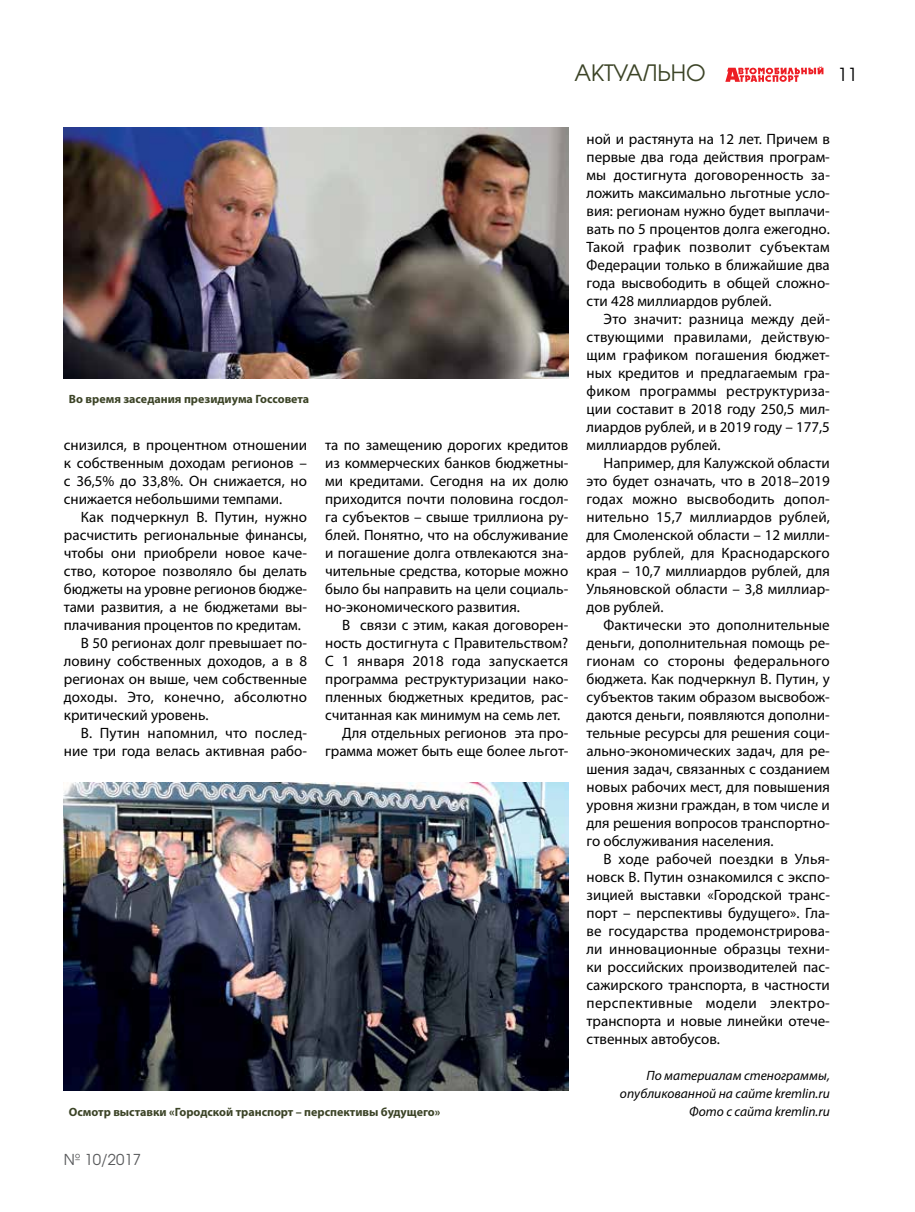
<style>
.page{position:relative;width:915px;height:1212px;background:#fff}
.page>*{position:absolute;margin:0;border:0;box-sizing:border-box;transform-origin:0 0}
.t1{font:22.5px "AG Avalanche C";color:#3c4427}
.t2{font:18px "AG Avalanche C";color:#000}
.t3{font:15px/18px "Myriad Pro";color:#000;text-align:justify}
.t4{font:15px "AG Avalanche C";color:#58595b}
.t5{font:italic 13.5px/18px "Myriad Pro";color:#000;text-align:right}
.t6{font:700 12px "Myriad Pro";color:#3c4427}
</style>
<div class="page">
<svg style="left:725px;top:66px;width:98px;height:16px"></svg>
<img style="left:64px;top:128px;width:504px;height:250px">
<img style="left:64px;top:782px;width:504px;height:309px">
<h1 class="t1" style="left:574px;top:59px;width:133px">АКТУАЛЬНО</h1>
<p class="t2" style="left:837px;top:63px;width:21px">11</p>
<p class="t6" style="left:69px;top:391px;width:242px">Во время заседания президиума Госсовета</p>
<p class="t3" style="left:64px;top:436px;width:245px">снизился, в процентном отношении к собственным доходам регионов – с 36,5% до 33,8%. Он снижается, но снижается небольшими темпами.</p>
<p class="t3" style="left:81px;top:508px;width:227px">Как подчеркнул В. Путин, нужно</p>
<p class="t3" style="left:64px;top:526px;width:245px">расчистить региональные финансы,</p>
<p class="t3" style="left:64px;top:544px;width:245px">чтобы они приобрели новое каче-</p>
<p class="t3" style="left:64px;top:562px;width:245px">ство, которое позволяло бы делать</p>
<p class="t3" style="left:64px;top:580px;width:245px">бюджеты на уровне регионов бюдже-</p>
<p class="t3" style="left:64px;top:598px;width:244px">тами развития, а не бюджетами вы-</p>
<p class="t3" style="left:64px;top:616px;width:238px">плачивания процентов по кредитам.</p>
<p class="t3" style="left:81px;top:634px;width:228px">В 50 регионах долг превышает по-</p>
<p class="t3" style="left:64px;top:652px;width:245px">ловину собственных доходов, а в 8</p>
<p class="t3" style="left:64px;top:670px;width:245px">регионах он выше, чем собственные</p>
<p class="t3" style="left:64px;top:688px;width:244px">доходы. Это, конечно, абсолютно</p>
<p class="t3" style="left:64px;top:706px;width:146px">критический уровень.</p>
<p class="t3" style="left:81px;top:724px;width:228px">В. Путин напомнил, что послед-</p>
<p class="t3" style="left:64px;top:742px;width:244px">ние три года велась активная рабо-</p>
<p class="t3" style="left:325px;top:436px;width:244px">та по замещению дорогих кредитов из коммерческих банков бюджетны&shy;ми кредитами. Сегодня на их долю приходится почти половина госдол&shy;га субъектов – свыше триллиона ру&shy;блей. Понятно, что на обслуживание и погашение долга отвлекаются зна&shy;чительные средства, которые можно было бы направить на цели социаль&shy;но-экономического развития.</p>
<p class="t3" style="left:342px;top:616px;width:227px">В связи с этим, какая договорен-</p>
<p class="t3" style="left:325px;top:634px;width:244px">ность достигнута с Правительством?</p>
<p class="t3" style="left:325px;top:652px;width:244px">С 1 января 2018 года запускается</p>
<p class="t3" style="left:325px;top:670px;width:244px">программа реструктуризации нако-</p>
<p class="t3" style="left:325px;top:688px;width:244px">пленных бюджетных кредитов, рас-</p>
<p class="t3" style="left:325px;top:706px;width:236px">считанная как минимум на семь лет.</p>
<p class="t3" style="left:342px;top:724px;width:227px">Для отдельных регионов эта про-</p>
<p class="t3" style="left:325px;top:742px;width:244px">грамма может быть еще более льгот-</p>
<p class="t6" style="left:69px;top:1104px;width:373px">Осмотр выставки «Городской транспорт – перспективы будущего»</p>
<p class="t4" style="left:64px;top:1150px;width:79px">№ 10/2017</p>
<p class="t3" style="left:586px;top:130px;width:245px">ной и растянута на 12 лет. Причем в первые два года действия програм&shy;мы достигнута договоренность за&shy;ложить максимально льготные усло&shy;вия: регионам нужно будет выплачи&shy;вать по 5 процентов долга ежегодно.<br>Такой график позволит субъектам Федерации только в ближайшие два года высвободить в общей сложно&shy;сти 428 миллиардов рублей.</p>
<p class="t3" style="left:586px;top:310px;width:245px;text-indent:17px">Это значит: разница между дей&shy;ствующими правилами, действую&shy;щим графиком погашения бюджет&shy;ных кредитов и предлагаемым гра&shy;фиком программы реструктуриза&shy;ции составит в 2018 году 250,5 мил&shy;лиардов рублей, и в 2019 году – 177,5 миллиардов рублей.</p>
<p class="t3" style="left:586px;top:454px;width:245px;text-indent:17px">Например, для Калужской области это будет означать, что в 2018–2019 годах можно высвободить допол&shy;нительно 15,7 миллиардов рублей, для Смоленской области – 12 милли&shy;ардов рублей, для Краснодарского края – 10,7 миллиардов рублей, для Ульяновской области – 3,8 миллиар&shy;дов рублей.</p>
<p class="t3" style="left:586px;top:616px;width:245px;text-indent:17px">Фактически это дополнительные деньги, дополнительная помощь ре&shy;гионам со стороны федерального бюджета. Как подчеркнул В. Путин, у субъектов таким образом высвобож&shy;даются деньги, появляются дополни&shy;тельные ресурсы для решения соци&shy;ально-экономических задач, для ре&shy;шения задач, связанных с созданием новых рабочих мест, для повышения уровня жизни граждан, в том числе и для решения вопросов транспортно&shy;го обслуживания населения.</p>
<p class="t3" style="left:586px;top:850px;width:245px;text-indent:17px">В ходе рабочей поездки в Улья&shy;новск В. Путин ознакомился с экспо&shy;зицией выставки «Городской транс&shy;порт – перспективы будущего». Гла&shy;ве государства продемонстрирова&shy;ли инновационные образцы техни&shy;ки российских производителей пас&shy;сажирского транспорта, в частности перспективные модели электро&shy;транспорта и новые линейки отече&shy;ственных автобусов.</p>
<p class="t5" style="left:619px;top:1066px;width:211px">По материалам стенограммы, опубликованной на сайте kremlin.ru<br>Фото с сайта kremlin.ru</p>
</div>
